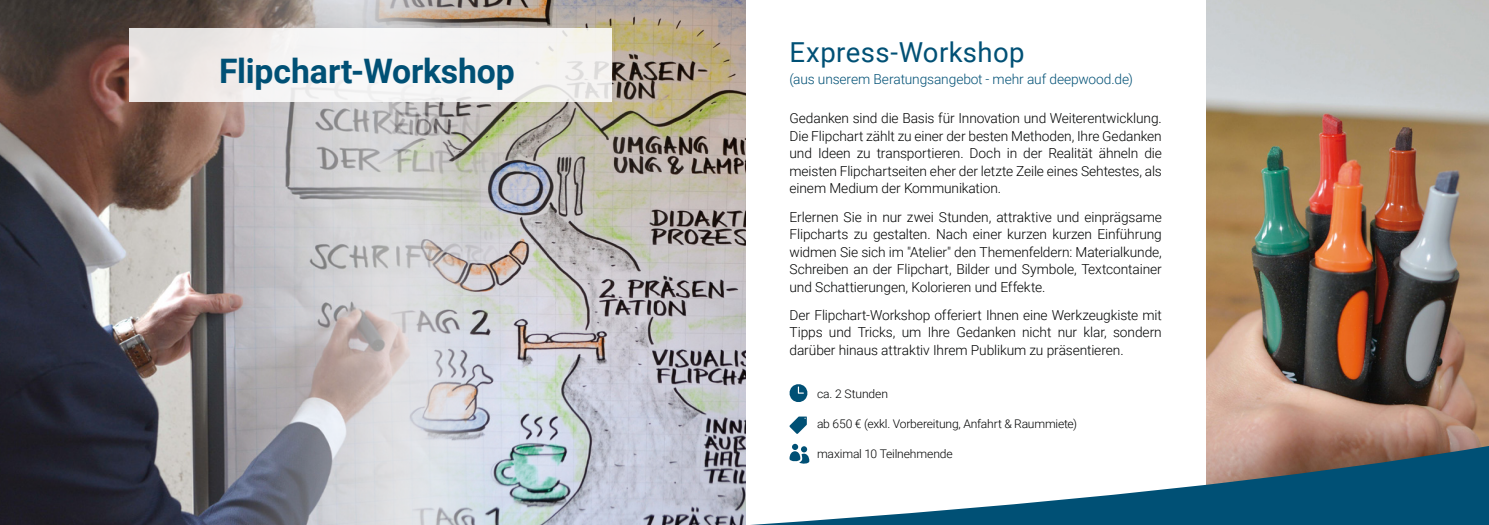
<style>
.page{position:relative;width:1489px;height:525px;background:#fff}
.page>*{position:absolute;margin:0;border:0;box-sizing:border-box;transform-origin:0 0}
.t1{font:700 33.75px "Roboto";letter-spacing:-.005em;color:#005075}
.t2{font:27.5px "Roboto";letter-spacing:.015em;color:#005075}
.t3{font:300 13.75px/17.5px "Roboto";letter-spacing:-.01em;color:#000202;text-align:justify}
.t4{font:300 13.75px "Roboto";letter-spacing:-.01em;color:#005075}
.t5{font:300 11.88px "Roboto";letter-spacing:-.015em;color:#000202}
</style>
<div class="page">
<img style="left:1206px;top:0;width:282px;height:444px">
<img style="left:0;top:0;width:744px;height:524px">
<div style="left:129px;top:28px;width:482px;height:74px;background:linear-gradient(to right,#ede9e9,#f6f7f5)"></div>
<svg style="left:745px;top:444px;width:743px;height:80px"></svg>
<svg style="left:789px;top:384px;width:19px;height:18px"></svg>
<svg style="left:789px;top:416px;width:17px;height:17px"></svg>
<svg style="left:789px;top:443px;width:20px;height:21px"></svg>
<h1 class="t1" style="left:219px;top:47px;width:297px">Flipchart-Workshop</h1>
<h2 class="t2" style="left:789px;top:33px;width:237px">Express-Workshop</h2>
<p class="t4" style="left:789px;top:69px;width:345px">(aus unserem Beratungsangebot - mehr auf deepwood.de)</p>
<p class="t3" style="left:789px;top:109px;width:374px">Gedanken sind die Basis für Innovation und Weiterentwicklung.<br>Die Flipchart zählt zu einer der besten Methoden, Ihre Gedanken und Ideen zu transportieren. Doch in der Realität ähneln die meisten Flipchartseiten eher der letzte Zeile eines Sehtestes, als einem Medium der Kommunikation.</p>
<p class="t3" style="left:789px;top:207px;width:374px">Erlernen Sie in nur zwei Stunden, attraktive und einprägsame Flipcharts zu gestalten. Nach einer kurzen kurzen Einführung widmen Sie sich im "Atelier" den Themenfeldern: Materialkunde, Schreiben an der Flipchart, Bilder und Symbole, Textcontainer und Schattierungen, Kolorieren und Effekte.</p>
<p class="t3" style="left:789px;top:305px;width:374px">Der Flipchart-Workshop offeriert Ihnen eine Werkzeugkiste mit Tipps und Tricks, um Ihre Gedanken nicht nur klar, sondern darüber hinaus attraktiv Ihrem Publikum zu präsentieren.</p>
<p class="t5" style="left:817px;top:385px;width:73px">ca. 2 Stunden</p>
<p class="t5" style="left:817px;top:415px;width:261px">ab 650 € (exkl. Vorbereitung, Anfahrt &amp; Raummiete)</p>
<p class="t5" style="left:817px;top:445px;width:137px">maximal 10 Teilnehmende</p>
</div>
